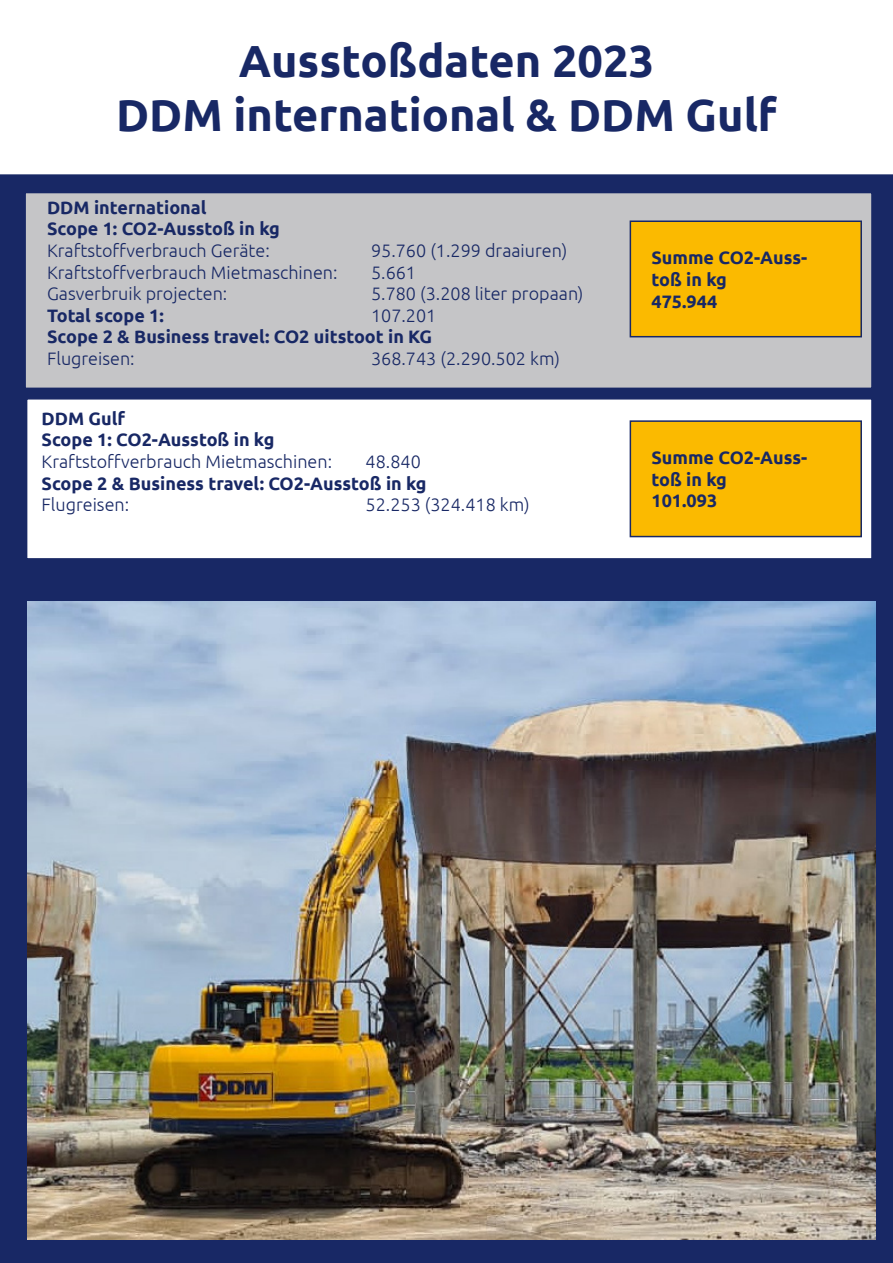
<style>
.page{position:relative;width:893px;height:1263px;background:#fff}
.page>*{position:absolute;margin:0;border:0;box-sizing:border-box;transform-origin:0 0}
.t1{font:700 45px/54px "Ubuntu";color:#182865;text-align:center}
.t2{font:300 18px "Ubuntu";color:#182865}
.t3{font:700 18px/21.6px "Ubuntu";color:#182865}
</style>
<div class="page">
<div style="left:0;top:174px;width:893px;height:1089px;background:#182865"></div>
<img style="left:27px;top:602px;width:848px;height:637px">
<div style="left:26px;top:398px;width:847px;height:162px;background:#fff;border:2px solid #182865"></div>
<div style="left:24px;top:192px;width:849px;height:197px;background:#c5c5c7;border:2px solid #182865"></div>
<div style="left:630px;top:220px;width:232px;height:117px;background:#fbba00;border:2px solid #182865"></div>
<div style="left:630px;top:420px;width:232px;height:117px;background:#fbba00;border:2px solid #182865"></div>
<h1 class="t1" style="left:116px;top:34px;width:662px">Ausstoßdaten 2023<br>DDM international &amp; DDM Gulf</h1>
<p class="t3" style="left:47px;top:196px;width:234px">DDM international<br>Scope 1: CO2-Ausstoß in kg</p>
<p class="t2" style="left:47px;top:240px;width:224px">Kraftstoffverbrauch Geräte:</p>
<p class="t2" style="left:371px;top:240px;width:198px">95.760 (1.299 draaiuren)</p>
<p class="t2" style="left:47px;top:261px;width:292px">Kraftstoffverbrauch Mietmaschinen:</p>
<p class="t2" style="left:371px;top:261px;width:47px">5.661</p>
<p class="t2" style="left:47px;top:283px;width:182px">Gasverbruik projecten:</p>
<p class="t2" style="left:371px;top:283px;width:214px">5.780 (3.208 liter propaan)</p>
<p class="t3" style="left:47px;top:304px;width:118px">Total scope 1:</p>
<p class="t2" style="left:371px;top:305px;width:67px">107.201</p>
<p class="t3" style="left:47px;top:326px;width:387px">Scope 2 &amp; Business travel: CO2 uitstoot in KG</p>
<p class="t2" style="left:47px;top:348px;width:89px">Flugreisen:</p>
<p class="t2" style="left:371px;top:348px;width:190px">368.743 (2.290.502 km)</p>
<p class="t3" style="left:42px;top:407px;width:234px">DDM Gulf<br>Scope 1: CO2-Ausstoß in kg</p>
<p class="t2" style="left:42px;top:451px;width:292px">Kraftstoffverbrauch Mietmaschinen:</p>
<p class="t2" style="left:366px;top:451px;width:57px">48.840</p>
<p class="t3" style="left:42px;top:472px;width:386px">Scope 2 &amp; Business travel: CO2-Ausstoß in kg</p>
<p class="t2" style="left:42px;top:494px;width:89px">Flugreisen:</p>
<p class="t2" style="left:366px;top:494px;width:166px">52.253 (324.418 km)</p>
<p class="t3" style="left:651px;top:247px;width:157px">Summe CO2-Auss&shy;toß in kg<br>475.944</p>
<p class="t3" style="left:651px;top:447px;width:157px">Summe CO2-Auss&shy;toß in kg<br>101.093</p>
</div>
